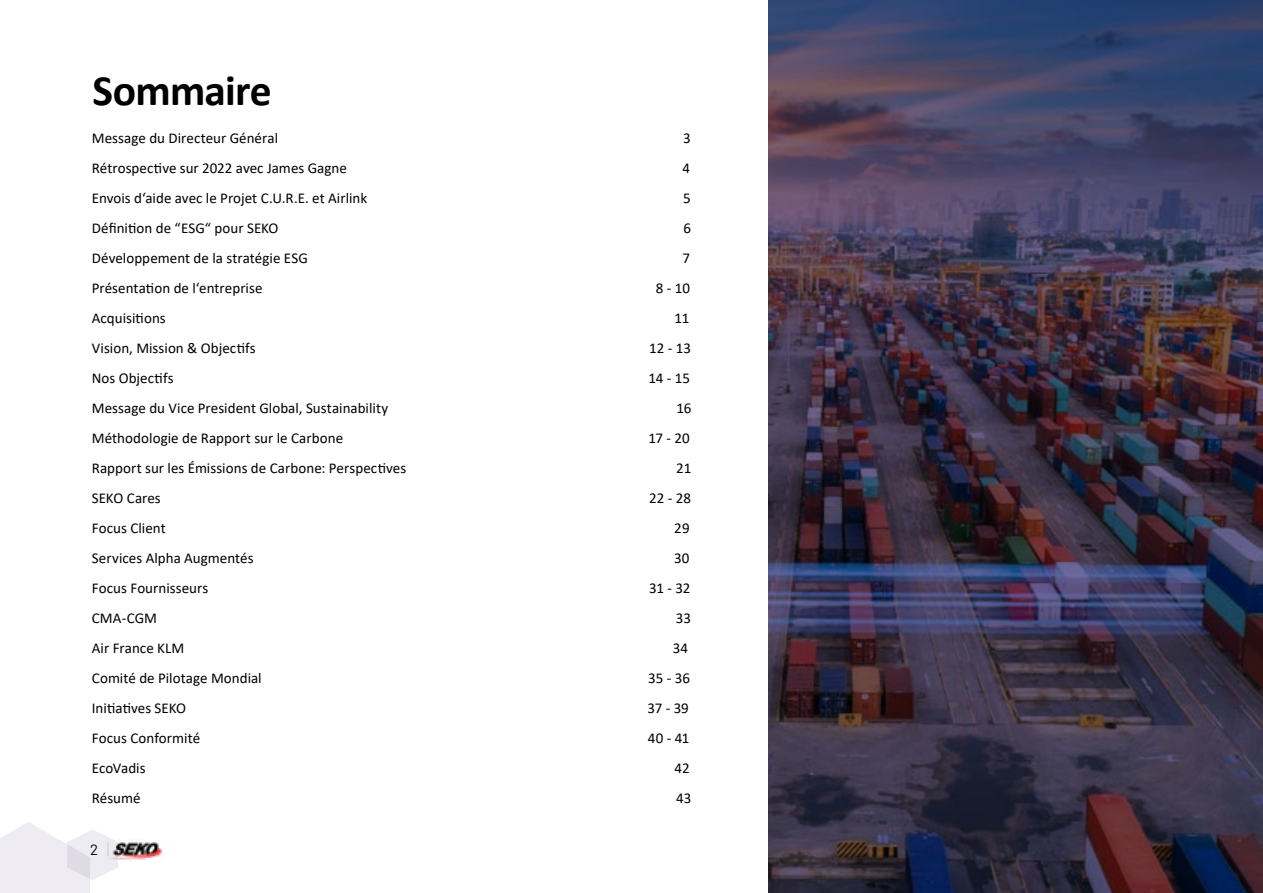
<style>
.page{position:relative;width:1263px;height:893px;background:#fff}
.page>*{position:absolute;margin:0;border:0;box-sizing:border-box;transform-origin:0 0}
.t1{font:700 43.5px "Calibri";letter-spacing:-.02em;color:#000}
.t2{font:300 16.5px "Barlow";color:#9d9d9c}
.t3{font:15px "Calibri";letter-spacing:.005em;color:#000}
.t4{font:15px "Barlow";color:#000}
</style>
<div class="page">
<svg style="left:0;top:822px;width:118px;height:71px"></svg>
<img style="left:769px;top:0;width:494px;height:893px">
<img style="left:106px;top:838px;width:57px;height:24px">
<h1 class="t1" style="left:93px;top:60px;width:181px">Sommaire</h1>
<p class="t3" style="left:92px;top:127px;width:188px">Message du Directeur Général</p>
<p class="t3" style="left:683px;top:127px;width:9px">3</p>
<p class="t3" style="left:92px;top:157px;width:257px">Rétrospective sur 2022 avec James Gagne</p>
<p class="t3" style="left:683px;top:157px;width:9px">4</p>
<p class="t3" style="left:92px;top:187px;width:277px">Envois d‘aide avec le Projet C.U.R.E. et Airlink</p>
<p class="t3" style="left:683px;top:187px;width:9px">5</p>
<p class="t3" style="left:92px;top:217px;width:188px">Définition de “ESG“ pour SEKO</p>
<p class="t3" style="left:684px;top:217px;width:9px">6</p>
<p class="t3" style="left:92px;top:247px;width:218px">Développement de la stratégie ESG</p>
<p class="t3" style="left:683px;top:247px;width:9px">7</p>
<p class="t3" style="left:92px;top:277px;width:172px">Présentation de l‘entreprise</p>
<p class="t3" style="left:656px;top:277px;width:36px">8 - 10</p>
<p class="t3" style="left:92px;top:307px;width:75px">Acquisitions</p>
<p class="t3" style="left:674px;top:307px;width:17px">11</p>
<p class="t3" style="left:92px;top:337px;width:165px">Vision, Mission &amp; Objectifs</p>
<p class="t3" style="left:649px;top:337px;width:43px">12 - 13</p>
<p class="t3" style="left:92px;top:367px;width:83px">Nos Objectifs</p>
<p class="t3" style="left:648px;top:367px;width:43px">14 - 15</p>
<p class="t3" style="left:92px;top:397px;width:298px">Message du Vice President Global, Sustainability</p>
<p class="t3" style="left:676px;top:397px;width:16px">16</p>
<p class="t3" style="left:92px;top:427px;width:253px">Méthodologie de Rapport sur le Carbone</p>
<p class="t3" style="left:648px;top:427px;width:43px">17 - 20</p>
<p class="t3" style="left:92px;top:457px;width:316px">Rapport sur les Émissions de Carbone: Perspectives</p>
<p class="t3" style="left:676px;top:457px;width:17px">21</p>
<p class="t3" style="left:92px;top:487px;width:70px">SEKO Cares</p>
<p class="t3" style="left:649px;top:487px;width:43px">22 - 28</p>
<p class="t3" style="left:92px;top:517px;width:75px">Focus Client</p>
<p class="t3" style="left:674px;top:517px;width:17px">29</p>
<p class="t3" style="left:92px;top:547px;width:163px">Services Alpha Augmentés</p>
<p class="t3" style="left:674px;top:547px;width:17px">30</p>
<p class="t3" style="left:92px;top:577px;width:118px">Focus Fournisseurs</p>
<p class="t3" style="left:649px;top:577px;width:43px">31 - 32</p>
<p class="t3" style="left:92px;top:607px;width:67px">CMA-CGM</p>
<p class="t3" style="left:676px;top:607px;width:17px">33</p>
<p class="t3" style="left:92px;top:637px;width:94px">Air France KLM</p>
<p class="t3" style="left:673px;top:637px;width:17px">34</p>
<p class="t3" style="left:92px;top:667px;width:171px">Comité de Pilotage Mondial</p>
<p class="t3" style="left:648px;top:667px;width:43px">35 - 36</p>
<p class="t3" style="left:92px;top:697px;width:96px">Initiatives SEKO</p>
<p class="t3" style="left:647px;top:697px;width:43px">37 - 39</p>
<p class="t3" style="left:92px;top:727px;width:110px">Focus Conformité</p>
<p class="t3" style="left:648px;top:727px;width:43px">40 - 41</p>
<p class="t3" style="left:92px;top:757px;width:55px">EcoVadis</p>
<p class="t3" style="left:675px;top:757px;width:17px">42</p>
<p class="t3" style="left:92px;top:787px;width:50px">Résumé</p>
<p class="t3" style="left:676px;top:787px;width:17px">43</p>
<p class="t4" style="left:90px;top:839px;width:10px">2</p>
<p class="t2" style="left:106px;top:838px;width:4px">|</p>
</div>
